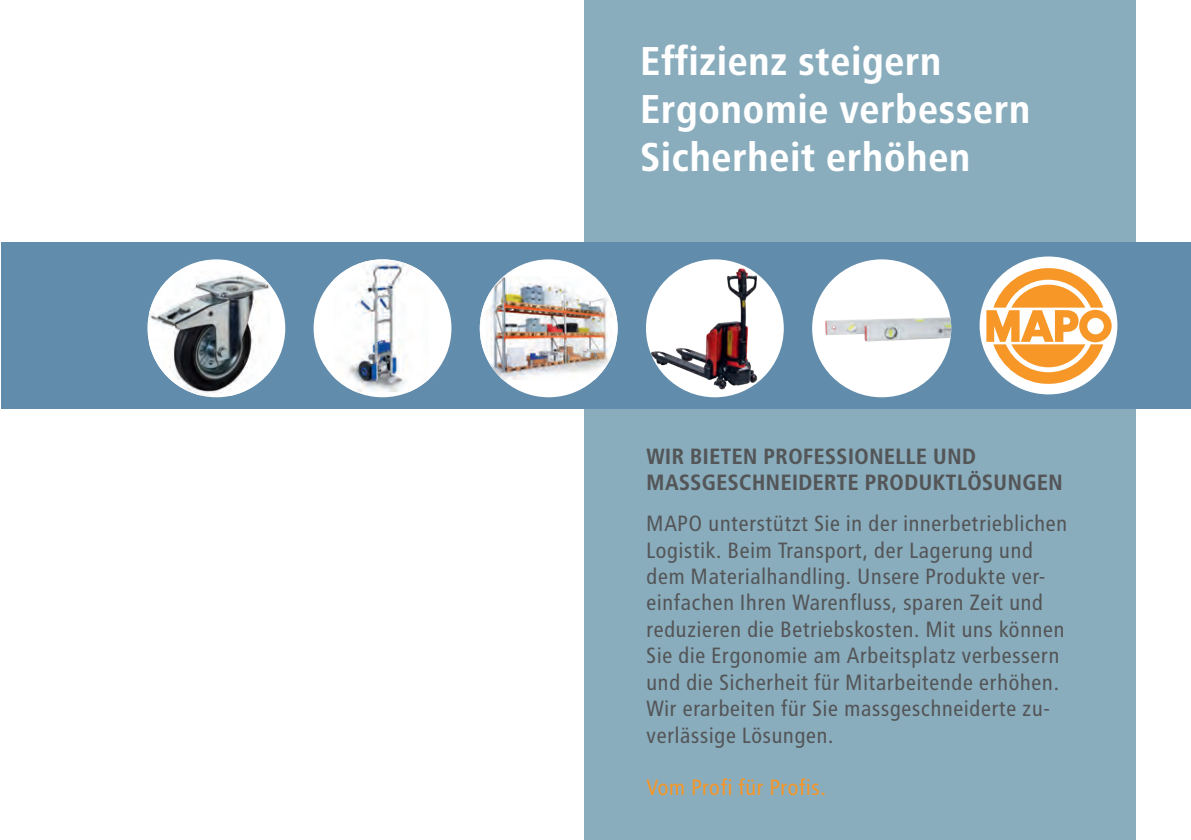
<style>
.page{position:relative;width:1191px;height:840px;background:#fff}
.page>*{position:absolute;margin:0;border:0;box-sizing:border-box;transform-origin:0 0}
.t1{font:700 40px/48px "Transit";color:#fff}
.t2{font:22px/26.4px "Transit";color:#545557}
.t3{font:700 22px/26.4px "Transit";color:#545557}
.t4{font:22px "Transit";color:#f79727}
</style>
<div class="page">
<div style="left:583px;top:0;width:552px;height:839px;background:#89adbd"></div>
<div style="left:0;top:242px;width:1191px;height:166px;background:#628cab"></div>
<div style="left:147px;top:259px;width:138px;height:138px;background:#fff;border-radius:50%"></div>
<img style="left:149px;top:271px;width:121px;height:124px">
<div style="left:314px;top:259px;width:137px;height:138px;background:#fff;border-radius:50%"></div>
<img style="left:333px;top:259px;width:95px;height:133px">
<img style="left:646px;top:259px;width:134px;height:138px">
<div style="left:480px;top:259px;width:137px;height:138px;background:#fff;border-radius:50%"></div>
<img style="left:480px;top:276px;width:137px;height:104px">
<img style="left:818px;top:259px;width:133px;height:138px">
<div style="left:979px;top:256px;width:138px;height:138px;background:#fff;border-radius:50%"></div>
<svg style="left:986px;top:268px;width:125px;height:115px"></svg>
<img style="left:0;top:242px;width:1px;height:166px">
<h1 class="t1" style="left:640px;top:37px;width:392px">Effizienz steigern<br>Ergonomie verbessern<br>Sicherheit erhöhen</h1>
<p class="t3" style="left:646px;top:442px;width:418px">WIR BIETEN PROFESSIONELLE UND<br>MASSGESCHNEIDERTE PRODUKTLÖSUNGEN</p>
<p class="t2" style="left:646px;top:510px;width:423px">MAPO unterstützt Sie in der innerbetrieblichen Logistik. Beim Transport, der Lagerung und dem Materialhandling. Unsere Produkte ver&shy;einfachen Ihren Warenfluss, sparen Zeit und reduzieren die Betriebskosten. Mit uns können Sie die Ergonomie am Arbeitsplatz verbessern und die Sicherheit für Mitarbeitende erhöhen.<br>Wir erarbeiten für Sie massgeschneiderte zu&shy;verlässige Lösungen.</p>
<p class="t4" style="left:646px;top:774px;width:182px">Vom Profi für Profis.</p>
</div>
